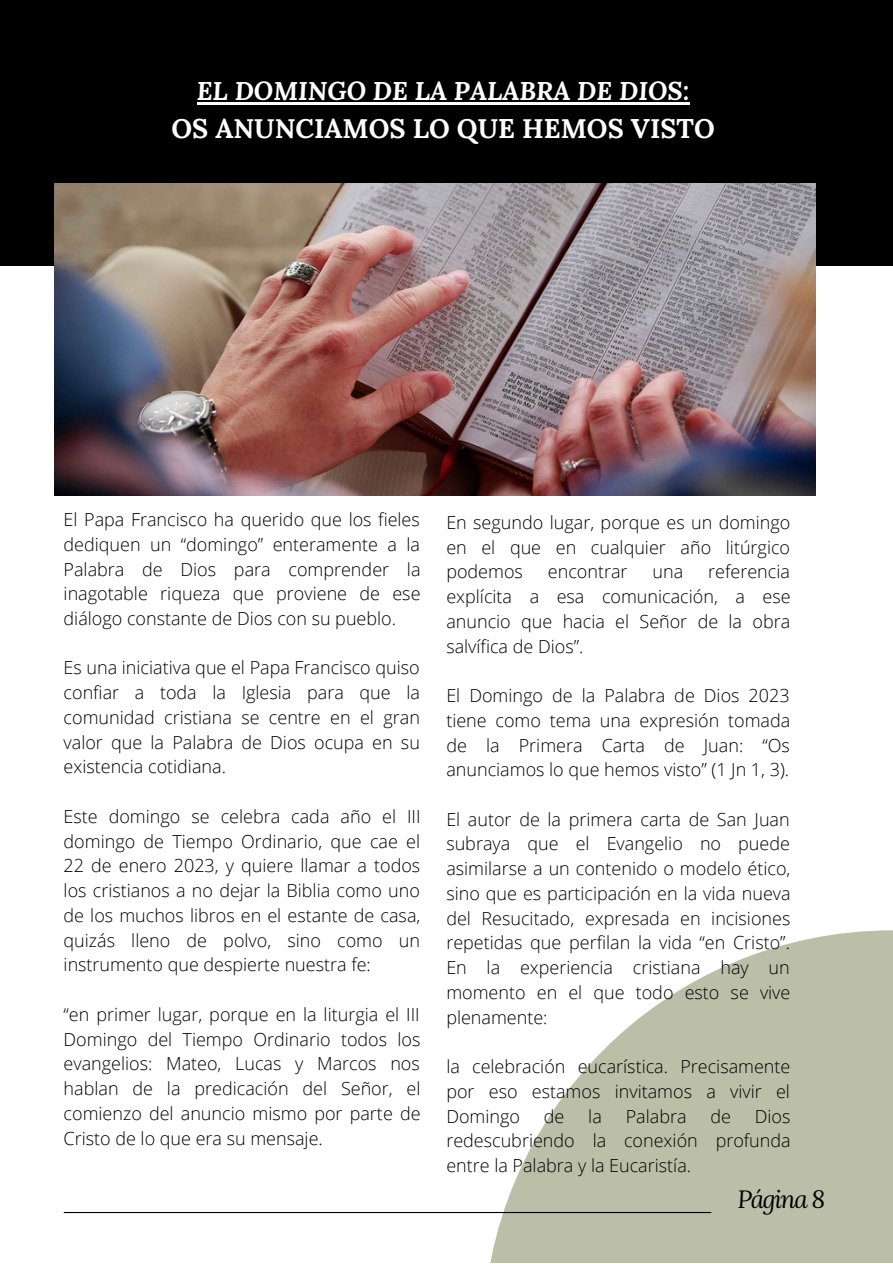
<style>
.page{position:relative;width:893px;height:1264px;background:#fff}
.page>*{position:absolute;margin:0;border:0;box-sizing:border-box;transform-origin:0 0}
.t1{font:700 27px "Lora";color:#fff}
.t2{font:italic 700 25.5px "Lora";color:#fff}
.t3{font:italic 24.75px "Lora";letter-spacing:-.06em;color:#000}
.t4{font:300 18px/24.8px "Open Sans";color:#000;text-align:justify}
</style>
<div class="page">
<svg style="left:483px;top:930px;width:409px;height:332px;fill:#bcbfa7"></svg>
<hr style="left:64px;top:1211px;width:646px;height:1px;background:#000">
<div style="left:0;top:0;width:892px;height:265px;background:#000"></div>
<img style="left:54px;top:183px;width:761px;height:313px">
<hr style="left:197px;top:103px;width:492px;height:2px;background:#fff">
<h2 class="t2" style="left:197px;top:74px;width:494px">EL DOMINGO DE LA PALABRA DE DIOS:</h2>
<h1 class="t1" style="left:171px;top:110px;width:545px">OS ANUNCIAMOS LO QUE HEMOS VISTO</h1>
<p class="t4" style="left:64px;top:506px;width:358px">El Papa Francisco ha querido que los fieles dediquen un “domingo” enteramente a la Palabra de Dios para comprender la inagotable riqueza que proviene de ese diálogo constante de Dios con su pueblo.</p>
<p class="t4" style="left:64px;top:655px;width:358px">Es una iniciativa que el Papa Francisco quiso confiar a toda la Iglesia para que la comunidad cristiana se centre en el gran valor que la Palabra de Dios ocupa en su existencia cotidiana.</p>
<p class="t4" style="left:64px;top:803px;width:358px">Este domingo se celebra cada año el III domingo de Tiempo Ordinario, que cae el 22 de enero 2023, y quiere llamar a todos los cristianos a no dejar la Biblia como uno de los muchos libros en el estante de casa, quizás lleno de polvo, sino como un instrumento que despierte nuestra fe:</p>
<p class="t4" style="left:64px;top:1001px;width:358px">“en primer lugar, porque en la liturgia el III Domingo del Tiempo Ordinario todos los evangelios: Mateo, Lucas y Marcos nos hablan de la predicación del Señor, el comienzo del anuncio mismo por parte de Cristo de lo que era su mensaje.</p>
<p class="t4" style="left:446px;top:509px;width:345px">En segundo lugar, porque es un domingo en el que en cualquier año litúrgico podemos</p>
<p class="t4" style="left:446px;top:559px;width:346px;text-indent:262px">referencia explícita a esa comunicación, a ese anuncio que hacia el Señor de la obra salvífica de Dios”.</p>
<p class="t4" style="left:446px;top:682px;width:345px">El Domingo de la Palabra de Dios 2023 tiene como tema una expresión tomada de la Primera Carta de Juan: “Os anunciamos lo que hemos visto” (1 Jn 1, 3).</p>
<p class="t4" style="left:446px;top:806px;width:346px">El autor de la primera carta de San Juan subraya que el Evangelio no puede asimilarse a un contenido o modelo ético, sino que es participación en la vida nueva del Resucitado, expresada en incisiones repetidas que perfilan la vida “en Cristo”.<br>En la experiencia cristiana hay un momento en el que todo esto se vive plenamente:</p>
<p class="t4" style="left:446px;top:1053px;width:345px">la celebración eucarística. Precisamente por eso estamos invitamos a vivir el Domingo</p>
<p class="t4" style="left:548px;top:559px;width:81px">encontrar</p>
<p class="t4" style="left:652px;top:559px;width:32px">una</p>
<p class="t4" style="left:544px;top:1103px;width:22px">de</p>
<p class="t4" style="left:588px;top:1103px;width:15px">la</p>
<p class="t4" style="left:625px;top:1103px;width:62px">Palabra</p>
<p class="t4" style="left:710px;top:1103px;width:22px">de</p>
<p class="t4" style="left:446px;top:1103px;width:346px;text-indent:308px">Dios redescubriendo la conexión profunda entre la Palabra y la Eucaristía.</p>
<h3 class="t3" style="left:737px;top:1182px;width:89px">Página 8</h3>
</div>
